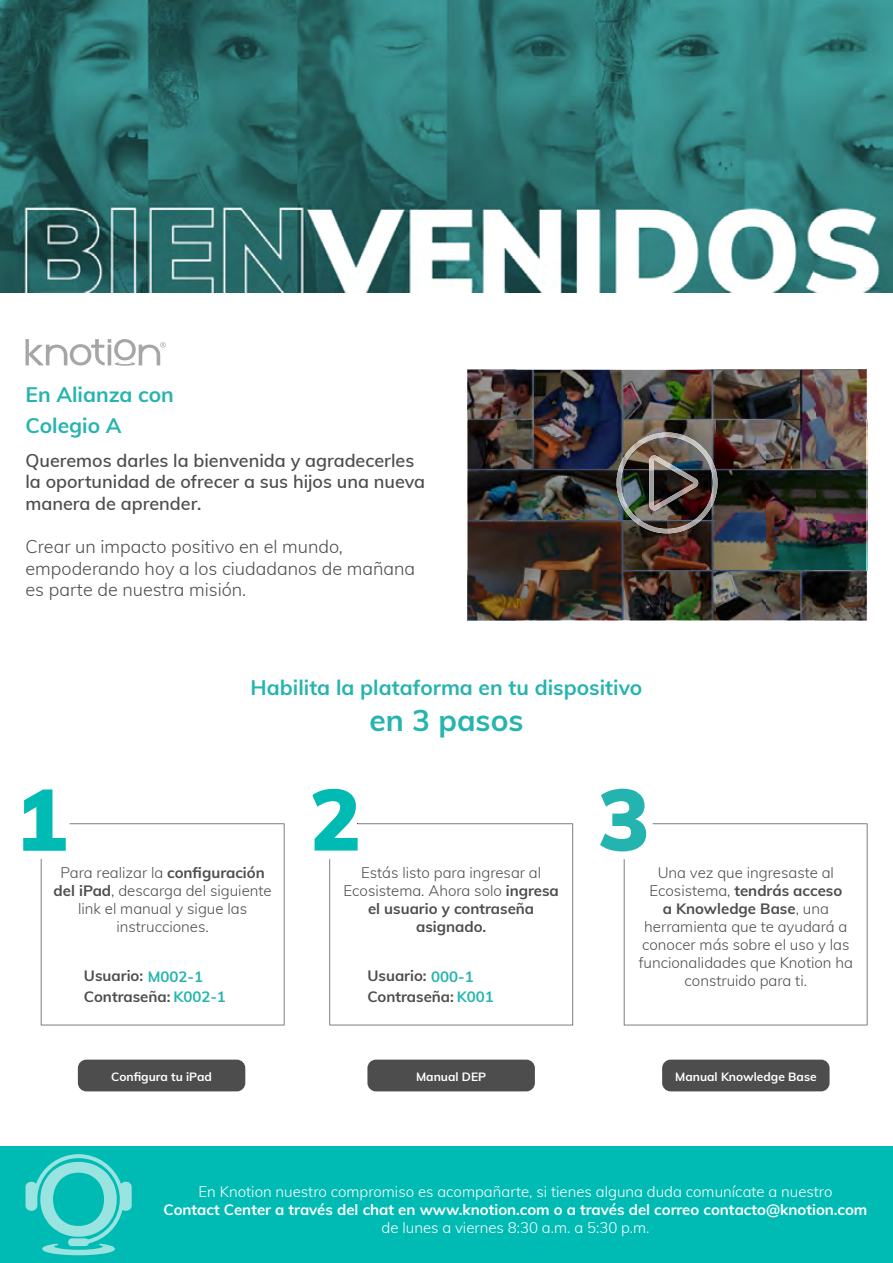
<style>
.page{position:relative;width:893px;height:1263px;background:#fff}
.page>*{position:absolute;margin:0;border:0;box-sizing:border-box;transform-origin:0 0}
.t1{font:900 86.1px "Muli";color:#00bbb4}
.t2{font:900 86.1px "Muli";color:#24b4b0}
.t3{font:700 30px "Muli";color:#26b4b0}
.t4{font:700 21px "Muli";color:#26b4b0}
.t5{font:600 18px/21.6px "Muli";color:#4d4d4e}
.t6{font:300 18px/21.6px "Muli";color:#4d4d4e}
.t7{font:300 15px/18px "Muli";color:#4d4d4e;text-align:center}
.t8{font:300 15px "Muli";color:#fff}
.t9{font:700 15px "Muli";color:#fff}
.t10{font:700 15px/21px "Muli";color:#4d4d4e}
.t11{font:700 12px "Muli";color:#fff}
.s1{font-weight:700}
.s2{color:#24b4b0}
</style>
<div class="page">
<img style="left:0;top:0;width:893px;height:293px">
<div style="left:0;top:1146px;width:893px;height:117px;background:#00bbb4"></div>
<svg style="left:26px;top:1154px;width:106px;height:101px"></svg>
<div style="left:78px;top:1059px;width:167px;height:32px;background:#4d4d4d;border-radius:9px"></div>
<div style="left:367px;top:1059px;width:168px;height:32px;background:#4d4d4d;border-radius:9px"></div>
<div style="left:662px;top:1059px;width:168px;height:32px;background:#4d4d4d;border-radius:9px"></div>
<svg style="left:41px;top:823px;width:243px;height:202px"></svg>
<svg style="left:329px;top:823px;width:244px;height:202px"></svg>
<svg style="left:624px;top:823px;width:243px;height:202px"></svg>
<svg style="left:26px;top:339px;width:140px;height:27px"></svg>
<img style="left:467px;top:370px;width:400px;height:250px">
<img style="left:467px;top:369px;width:50px;height:50px">
<img style="left:517px;top:369px;width:300px;height:1px">
<img style="left:817px;top:369px;width:50px;height:50px">
<img style="left:467px;top:570px;width:50px;height:51px">
<img style="left:517px;top:620px;width:300px;height:1px">
<img style="left:817px;top:570px;width:50px;height:51px">
<img style="left:617px;top:432px;width:100px;height:101px">
<h3 class="t4" style="left:26px;top:379px;width:150px">En Alianza con</h3>
<h3 class="t4" style="left:26px;top:410px;width:98px">Colegio A</h3>
<p class="t5" style="left:26px;top:448px;width:401px">Queremos darles la bienvenida y agradecerles la oportunidad de ofrecer a sus hijos una nueva manera de aprender.</p>
<p class="t6" style="left:26px;top:535px;width:391px">Crear un impacto positivo en el mundo, empoderando hoy a los ciudadanos de mañana es parte de nuestra misión.</p>
<h3 class="t4" style="left:251px;top:672px;width:393px">Habilita la plataforma en tu dispositivo</h3>
<h2 class="t3" style="left:369px;top:699px;width:155px">en 3 pasos</h2>
<h1 class="t1" style="left:15px;top:756px;width:53px">1</h1>
<h1 class="t1" style="left:310px;top:756px;width:53px">2</h1>
<h1 class="t2" style="left:598px;top:756px;width:53px">3</h1>
<p class="t7" style="left:54px;top:863px;width:220px">Para realizar la <span class="s1">configuración del iPad</span>, descarga del siguiente link el manual y sigue las instrucciones.</p>
<p class="t7" style="left:343px;top:863px;width:217px">Estás listo para ingresar al<br>Ecosistema. Ahora solo <span class="s1">ingresa el usuario y contraseña asignado.</span></p>
<p class="t7" style="left:639px;top:863px;width:216px">Una vez que ingresaste al<br>Ecosistema, <span class="s1">tendrás acceso<br>a Knowledge Base</span>, una herramienta que te ayudará a conocer más sobre el uso y las funcionalidades que Knotion ha</p>
<p class="t10" style="left:84px;top:965px;width:121px">Usuario: <span class="s2">M002-1</span></p>
<p class="t7" style="left:685px;top:971px;width:124px">construido para ti.</p>
<p class="t10" style="left:84px;top:986px;width:143px">Contraseña: <span class="s2">K002-1</span></p>
<p class="t10" style="left:367px;top:965px;width:128px">Usuario: <span class="s2">000-1<br></span>Contraseña: <span class="s2">K001</span></p>
<p class="t11" style="left:111px;top:1068px;width:102px">Configura tu iPad</p>
<p class="t11" style="left:416px;top:1068px;width:72px">Manual DEP</p>
<p class="t11" style="left:675px;top:1068px;width:143px">Manual Knowledge Base</p>
<p class="t8" style="left:199px;top:1181px;width:635px">En Knotion nuestro compromiso es acompañarte, si tienes alguna duda comunícate a nuestro</p>
<p class="t9" style="left:164px;top:1199px;width:705px">Contact Center a través del chat en www.knotion.com o a través del correo contacto@knotion.com</p>
<p class="t8" style="left:382px;top:1217px;width:269px">de lunes a viernes 8:30 a.m. a 5:30 p.m.</p>
</div>
